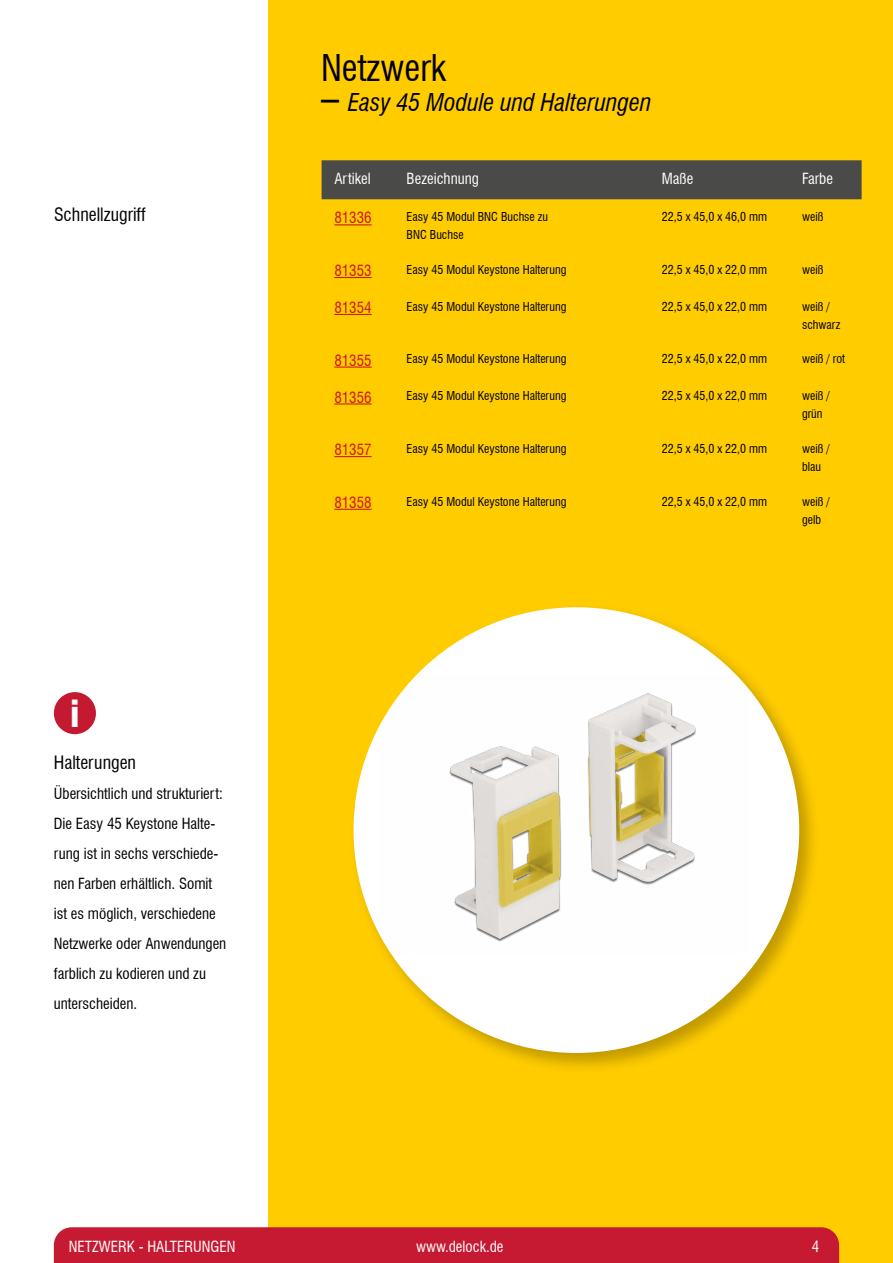
<style>
.page{position:relative;width:893px;height:1263px;background:#fc0}
.page>*{position:absolute;margin:0;border:0;box-sizing:border-box;transform-origin:0 0}
.t1{font:condensed 36px "Swiss 721 BT";color:#000}
.t2{font:900 condensed 35.85px "Swiss 721 BT";color:#fff}
.t3{font:italic condensed 24px "Swiss 721 BT";color:#000}
.t4{font:condensed 18px "Swiss 721 BT";color:#000}
.t5{font:condensed 15px/30px "Swiss 721 BT";color:#000}
.t6{font:condensed 15px "Swiss 721 BT";color:#fff}
.t7{font:condensed 15px "Swiss 721 BT";color:#cd1719}
.t8{font:condensed 12px/18px "Swiss 721 BT";color:#000}
.s1{font-style:normal;font-size:36px}
</style>
<div class="page">
<div style="left:0;top:0;width:268px;height:1263px;background:#fff"></div>
<div style="left:54px;top:1227px;width:785px;height:36px;background:#c61a32"></div>
<div style="left:322px;top:160px;width:540px;height:39px;background:#4a4a49"></div>
<hr style="left:334px;top:224px;width:38px;height:1px;background:#cd1719">
<hr style="left:334px;top:277px;width:38px;height:1px;background:#cd1719">
<hr style="left:334px;top:314px;width:38px;height:1px;background:#cd1719">
<hr style="left:334px;top:366px;width:38px;height:2px;background:#cd1719">
<hr style="left:334px;top:403px;width:38px;height:1px;background:#cd1719">
<hr style="left:334px;top:456px;width:38px;height:1px;background:#cd1719">
<hr style="left:334px;top:509px;width:38px;height:1px;background:#cd1719">
<div style="left:54px;top:692px;width:42px;height:42px;background:#c41a31;border-radius:50%"></div>
<div style="left:349px;top:603px;width:472px;height:472px;background:#000;opacity:.25"></div>
<div style="left:354px;top:607px;width:445px;height:446px;background:#fff;border-radius:50%"></div>
<img style="left:378px;top:675px;width:372px;height:281px">
<h3 class="t4" style="left:54px;top:204px;width:93px">Schnellzugriff</h3>
<h2 class="t2" style="left:70px;top:692px;width:11px">i</h2>
<h3 class="t4" style="left:54px;top:752px;width:84px">Halterungen</h3>
<p class="t5" style="left:54px;top:779px;width:174px">Übersichtlich und strukturiert:<br>Die Easy 45 Keystone Halte&shy;rung ist in sechs verschiede&shy;nen Farben erhältlich. Somit ist es möglich, verschiedene<br>Netzwerke oder Anwendungen farblich zu kodieren und zu unterscheiden.</p>
<h1 class="t1" style="left:321px;top:47px;width:127px">Netzwerk</h1>
<h3 class="t3" style="left:321px;top:88px;width:332px"><span class="s1">–</span> Easy 45 Module und Halterungen</h3>
<p class="t6" style="left:334px;top:170px;width:38px">Artikel</p>
<p class="t6" style="left:407px;top:170px;width:74px">Bezeichnung</p>
<p class="t6" style="left:662px;top:170px;width:33px">Maße</p>
<p class="t6" style="left:802px;top:170px;width:32px">Farbe</p>
<p class="t7" style="left:334px;top:209px;width:39px">81336</p>
<p class="t8" style="left:407px;top:208px;width:143px">Easy 45 Modul BNC Buchse zu<br>BNC Buchse</p>
<p class="t8" style="left:662px;top:208px;width:107px">22,5 x 45,0 x 46,0 mm</p>
<p class="t8" style="left:802px;top:208px;width:23px">weiß</p>
<p class="t7" style="left:334px;top:262px;width:39px">81353</p>
<p class="t8" style="left:407px;top:260px;width:161px">Easy 45 Modul Keystone Halterung</p>
<p class="t8" style="left:662px;top:260px;width:107px">22,5 x 45,0 x 22,0 mm</p>
<p class="t8" style="left:802px;top:260px;width:23px">weiß</p>
<p class="t7" style="left:334px;top:299px;width:39px">81354</p>
<p class="t8" style="left:407px;top:297px;width:161px">Easy 45 Modul Keystone Halterung</p>
<p class="t8" style="left:662px;top:297px;width:107px">22,5 x 45,0 x 22,0 mm</p>
<p class="t8" style="left:802px;top:297px;width:40px">weiß / schwarz</p>
<p class="t7" style="left:334px;top:351px;width:39px">81355</p>
<p class="t8" style="left:407px;top:350px;width:161px">Easy 45 Modul Keystone Halterung</p>
<p class="t8" style="left:662px;top:350px;width:107px">22,5 x 45,0 x 22,0 mm</p>
<p class="t8" style="left:802px;top:350px;width:44px">weiß / rot</p>
<p class="t7" style="left:334px;top:388px;width:39px">81356</p>
<p class="t8" style="left:407px;top:387px;width:161px">Easy 45 Modul Keystone Halterung</p>
<p class="t8" style="left:662px;top:387px;width:107px">22,5 x 45,0 x 22,0 mm</p>
<p class="t8" style="left:802px;top:387px;width:29px">weiß / grün</p>
<p class="t7" style="left:334px;top:441px;width:39px">81357</p>
<p class="t8" style="left:407px;top:439px;width:161px">Easy 45 Modul Keystone Halterung</p>
<p class="t8" style="left:662px;top:439px;width:107px">22,5 x 45,0 x 22,0 mm</p>
<p class="t8" style="left:802px;top:439px;width:29px">weiß / blau</p>
<p class="t7" style="left:334px;top:493px;width:39px">81358</p>
<p class="t8" style="left:407px;top:492px;width:161px">Easy 45 Modul Keystone Halterung</p>
<p class="t8" style="left:662px;top:492px;width:107px">22,5 x 45,0 x 22,0 mm</p>
<p class="t8" style="left:802px;top:492px;width:29px">weiß / gelb</p>
<p class="t6" style="left:69px;top:1237px;width:168px">NETZWERK - HALTERUNGEN</p>
<p class="t6" style="left:416px;top:1237px;width:89px">www.delock.de</p>
<p class="t6" style="left:812px;top:1237px;width:9px">4</p>
</div>
